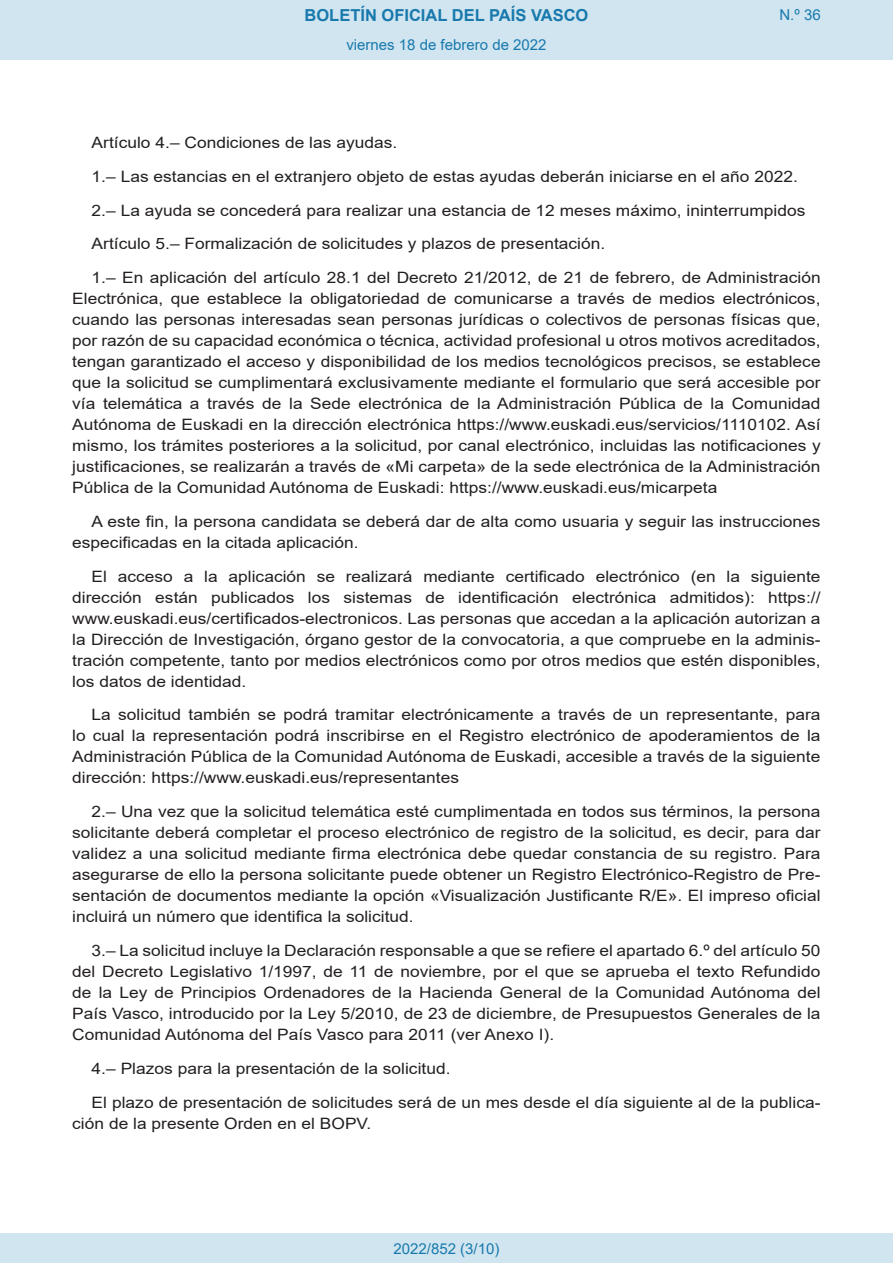
<style>
.page{position:relative;width:893px;height:1263px;background:#fff}
.page>*{position:absolute;margin:0;border:0;box-sizing:border-box;transform-origin:0 0}
.t1{font:700 16.5px "Arial";color:#1879ad}
.BOPVDetalle{font:15.6px/21px "Arial";color:#231f20;text-align:justify;scale:1.11 1}
.Paginacion_Centro{font:15px "Arial";color:#1879ad}
</style>
<div class="page">
<div style="left:0;top:0;width:893px;height:60px;background:#d0e5f0"></div>
<div style="left:0;top:1233px;width:893px;height:30px;background:#d0e5f0"></div>
<p class="t1" style="left:305px;top:3px;width:285px">BOLETÍN OFICIAL DEL PAÍS VASCO</p>
<p class="Paginacion_Centro" style="left:346px;top:35px;width:202px">viernes 18 de febrero de 2022</p>
<p class="Paginacion_Centro" style="left:779px;top:5px;width:43px">N.º 36</p>
<p class="BOPVDetalle" style="left:92px;top:132px;width:277px">Artículo 4.– Condiciones de las ayudas.</p>
<p class="BOPVDetalle" style="left:92px;top:166px;width:638px">1.– Las estancias en el extranjero objeto de estas ayudas deberán iniciarse en el año 2022.</p>
<p class="BOPVDetalle" style="left:92px;top:200px;width:644px">2.– La ayuda se concederá para realizar una estancia de 12 meses máximo, ininterrumpidos</p>
<p class="BOPVDetalle" style="left:92px;top:233px;width:464px">Artículo 5.– Formalización de solicitudes y plazos de presentación.</p>
<p class="BOPVDetalle" style="left:72px;top:267px;width:676px;text-indent:19px">1.– En aplicación del artículo 28.1 del Decreto 21/2012, de 21 de febrero, de Administración Electrónica, que establece la obligatoriedad de comunicarse a través de medios electrónicos, cuando las personas interesadas sean personas jurídicas o colectivos de personas físicas que, por razón de su capacidad económica o técnica, actividad profesional u otros motivos acreditados, tengan garantizado el acceso y disponibilidad de los medios tecnológicos precisos, se establece que la solicitud se cumplimentará exclusivamente mediante el formulario que será accesible por vía telemática a través de la Sede electrónica de la Administración Pública de la Comunidad Autónoma de Euskadi en la dirección electrónica https://www.euskadi.eus/servicios/1110102. Así mismo, los trámites posteriores a la solicitud, por canal electrónico, incluidas las notificaciones y justificaciones, se realizarán a través de «Mi carpeta» de la sede electrónica de la Administración Pública de la Comunidad Autónoma de Euskadi: https://www.euskadi.eus/micarpeta</p>
<p class="BOPVDetalle" style="left:72px;top:511px;width:676px;text-indent:19px">A este fin, la persona candidata se deberá dar de alta como usuaria y seguir las instrucciones especificadas en la citada aplicación.</p>
<p class="BOPVDetalle" style="left:72px;top:566px;width:676px;text-indent:19px">El acceso a la aplicación se realizará mediante certificado electrónico (en la siguiente dirección están publicados los sistemas de identificación electrónica admitidos): https:// www.euskadi.eus/certificados-electronicos. Las personas que accedan a la aplicación autorizan a la Dirección de Investigación, órgano gestor de la convocatoria, a que compruebe en la adminis&shy;tración competente, tanto por medios electrónicos como por otros medios que estén disponibles, los datos de identidad.</p>
<p class="BOPVDetalle" style="left:72px;top:704px;width:676px;text-indent:19px">La solicitud también se podrá tramitar electrónicamente a través de un representante, para lo cual la representación podrá inscribirse en el Registro electrónico de apoderamientos de la Administración Pública de la Comunidad Autónoma de Euskadi, accesible a través de la siguiente dirección: https://www.euskadi.eus/representantes</p>
<p class="BOPVDetalle" style="left:72px;top:801px;width:676px;text-indent:19px">2.– Una vez que la solicitud telemática esté cumplimentada en todos sus términos, la persona solicitante deberá completar el proceso electrónico de registro de la solicitud, es decir, para dar validez a una solicitud mediante firma electrónica debe quedar constancia de su registro. Para asegurarse de ello la persona solicitante puede obtener un Registro Electrónico-Registro de Pre&shy;sentación de documentos mediante la opción «Visualización Justificante R/E». El impreso oficial incluirá un número que identifica la solicitud.</p>
<p class="BOPVDetalle" style="left:72px;top:940px;width:676px;text-indent:19px">3.– La solicitud incluye la Declaración responsable a que se refiere el apartado 6.º del artículo 50 del Decreto Legislativo 1/1997, de 11 de noviembre, por el que se aprueba el texto Refundido de la Ley de Principios Ordenadores de la Hacienda General de la Comunidad Autónoma del País Vasco, introducido por la Ley 5/2010, de 23 de diciembre, de Presupuestos Generales de la Comunidad Autónoma del País Vasco para 2011 (ver Anexo I).</p>
<p class="BOPVDetalle" style="left:92px;top:1058px;width:325px">4.– Plazos para la presentación de la solicitud.</p>
<p class="BOPVDetalle" style="left:72px;top:1091px;width:676px;text-indent:19px">El plazo de presentación de solicitudes será de un mes desde el día siguiente al de la publica&shy;ción de la presente Orden en el BOPV.</p>
<p class="Paginacion_Centro" style="left:393px;top:1238px;width:107px">2022/852 (3/10)</p>
</div>
